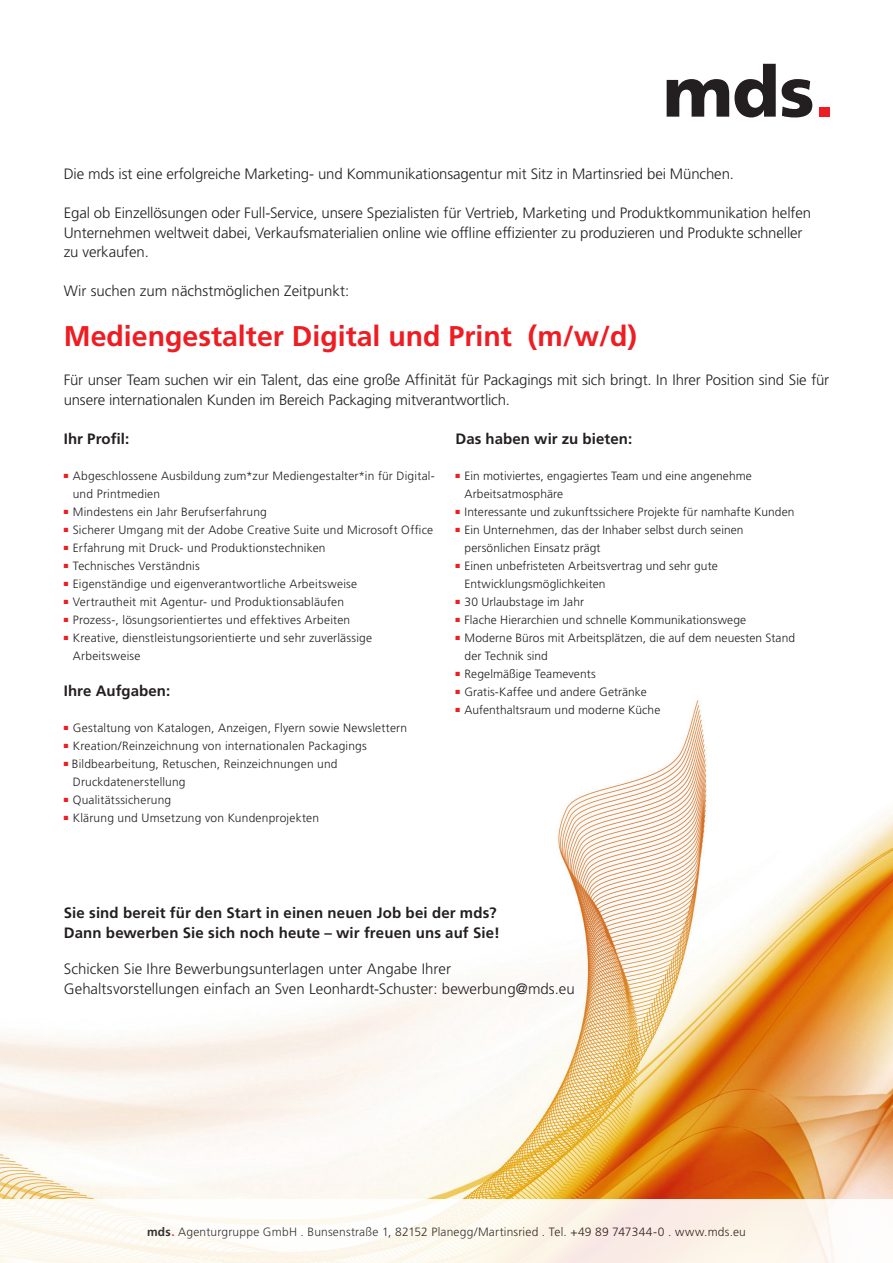
<style>
.page{position:relative;width:893px;height:1263px;background:#fff}
.page>*{position:absolute;margin:0;border:0;box-sizing:border-box;transform-origin:0 0}
.t1{font:700 28.5px "Frutiger LT Std";color:#ee1d23}
.t2{font:300 15px/19.5px "Frutiger LT Std";letter-spacing:-.01em;color:#231f20}
.t3{font:700 15px/19.5px "Frutiger LT Std";letter-spacing:.01em;color:#231f20}
.t4{font:300 12px/18px "Frutiger LT Std";letter-spacing:.015em;color:#231f20}
.s1{color:#ee1d23}
.s2{font-weight:700}
.s3{font-weight:700;color:#ee1d23}
</style>
<div class="page">
<img style="left:0;top:701px;width:893px;height:498px">
<svg style="left:667px;top:64px;width:109px;height:53px"></svg>
<svg style="left:782px;top:79px;width:30px;height:38px"></svg>
<div style="left:819px;top:107px;width:10px;height:10px;background:#ee1d23"></div>
<svg style="left:0;top:1199px;width:836px;height:64px;fill:#fdf7ed"></svg>
<p class="t2" style="left:64px;top:164px;width:672px">Die mds ist eine erfolgreiche Marketing- und Kommunikationsagentur mit Sitz in Martinsried bei München.</p>
<p class="t2" style="left:64px;top:203px;width:749px">Egal ob Einzellösungen oder Full-Service, unsere Spezialisten für Vertrieb, Marketing und Produktkommunikation helfen<br>Unternehmen weltweit dabei, Verkaufsmaterialien online wie offline effizienter zu produzieren und Produkte schneller zu verkaufen.</p>
<p class="t2" style="left:64px;top:281px;width:287px">Wir suchen zum nächstmöglichen Zeitpunkt:</p>
<h1 class="t1" style="left:64px;top:319px;width:575px">Mediengestalter Digital und Print (m/w/d)</h1>
<p class="t2" style="left:64px;top:370px;width:767px">Für unser Team suchen wir ein Talent, das eine große Affinität für Packagings mit sich bringt. In Ihrer Position sind Sie für unsere internationalen Kunden im Bereich Packaging mitverantwortlich.</p>
<p class="t3" style="left:64px;top:429px;width:67px">Ihr Profil:</p>
<p class="t4" style="left:73px;top:467px;width:364px;text-indent:-9px"><span class="s1">■</span> Abgeschlossene Ausbildung zum*zur Mediengestalter*in für Digital&shy;und Printmedien</p>
<p class="t4" style="left:64px;top:503px;width:205px"><span class="s1">■</span> Mindestens ein Jahr Berufserfahrung</p>
<p class="t4" style="left:64px;top:521px;width:371px"><span class="s1">■</span> Sicherer Umgang mit der Adobe Creative Suite und Microsoft Office</p>
<p class="t4" style="left:64px;top:539px;width:263px"><span class="s1">■</span> Erfahrung mit Druck- und Produktionstechniken</p>
<p class="t4" style="left:64px;top:557px;width:137px"><span class="s1">■</span> Technisches Verständnis</p>
<p class="t4" style="left:64px;top:575px;width:295px"><span class="s1">■</span> Eigenständige und eigenverantwortliche Arbeitsweise</p>
<p class="t4" style="left:64px;top:593px;width:282px"><span class="s1">■</span> Vertrautheit mit Agentur- und Produktionsabläufen</p>
<p class="t4" style="left:64px;top:611px;width:288px"><span class="s1">■</span> Prozess-, lösungsorientiertes und effektives Arbeiten</p>
<p class="t4" style="left:73px;top:629px;width:301px;text-indent:-9px"><span class="s1">■</span> Kreative, dienstleistungsorientierte und sehr zuverlässige<br>Arbeitsweise</p>
<p class="t3" style="left:64px;top:681px;width:108px">Ihre Aufgaben:</p>
<p class="t4" style="left:64px;top:719px;width:345px"><span class="s1">■</span> Gestaltung von Katalogen, Anzeigen, Flyern sowie Newslettern</p>
<p class="t4" style="left:64px;top:737px;width:304px"><span class="s1">■</span> Kreation/Reinzeichnung von internationalen Packagings</p>
<p class="t4" style="left:73px;top:755px;width:266px;text-indent:-9px"><span class="s1">■</span> Bildbearbeitung, Retuschen, Reinzeichnungen und<br>Druckdatenerstellung</p>
<p class="t4" style="left:64px;top:791px;width:109px"><span class="s1">■</span> Qualitätssicherung</p>
<p class="t4" style="left:64px;top:809px;width:257px"><span class="s1">■</span> Klärung und Umsetzung von Kundenprojekten</p>
<p class="t3" style="left:455px;top:429px;width:178px">Das haben wir zu bieten:</p>
<p class="t4" style="left:464px;top:467px;width:289px;text-indent:-9px"><span class="s1">■</span> Ein motiviertes, engagiertes Team und eine angenehme<br>Arbeitsatmosphäre</p>
<p class="t4" style="left:455px;top:503px;width:340px"><span class="s1">■</span> Interessante und zukunftssichere Projekte für namhafte Kunden</p>
<p class="t4" style="left:464px;top:521px;width:281px;text-indent:-9px"><span class="s1">■</span> Ein Unternehmen, das der Inhaber selbst durch seinen persönlichen Einsatz prägt</p>
<p class="t4" style="left:464px;top:557px;width:255px;text-indent:-9px"><span class="s1">■</span> Einen unbefristeten Arbeitsvertrag und sehr gute<br>Entwicklungsmöglichkeiten</p>
<p class="t4" style="left:455px;top:593px;width:130px"><span class="s1">■</span> 30 Urlaubstage im Jahr</p>
<p class="t4" style="left:455px;top:611px;width:292px"><span class="s1">■</span> Flache Hierarchien und schnelle Kommunikationswege</p>
<p class="t4" style="left:464px;top:629px;width:332px;text-indent:-9px"><span class="s1">■</span> Moderne Büros mit Arbeitsplätzen, die auf dem neuesten Stand der Technik sind</p>
<p class="t4" style="left:455px;top:665px;width:142px"><span class="s1">■</span> Regelmäßige Teamevents</p>
<p class="t4" style="left:455px;top:683px;width:193px"><span class="s1">■</span> Gratis-Kaffee und andere Getränke</p>
<p class="t4" style="left:455px;top:701px;width:206px"><span class="s1">■</span> Aufenthaltsraum und moderne Küche</p>
<p class="t3" style="left:64px;top:903px;width:438px">Sie sind bereit für den Start in einen neuen Job bei der mds?<br>Dann bewerben Sie sich noch heute – wir freuen uns auf Sie!</p>
<p class="t2" style="left:64px;top:960px;width:512px">Schicken Sie Ihre Bewerbungsunterlagen unter Angabe Ihrer<br>Gehaltsvorstellungen einfach an Sven Leonhardt-Schuster: bewerbung@mds.eu</p>
<p class="t4" style="left:147px;top:1222px;width:600px"><span class="s2">mds</span><span class="s3">.</span> Agenturgruppe GmbH . Bunsenstraße 1, 82152 Planegg/Martinsried . Tel. +49 89 747344-0 . www.mds.eu</p>
</div>
